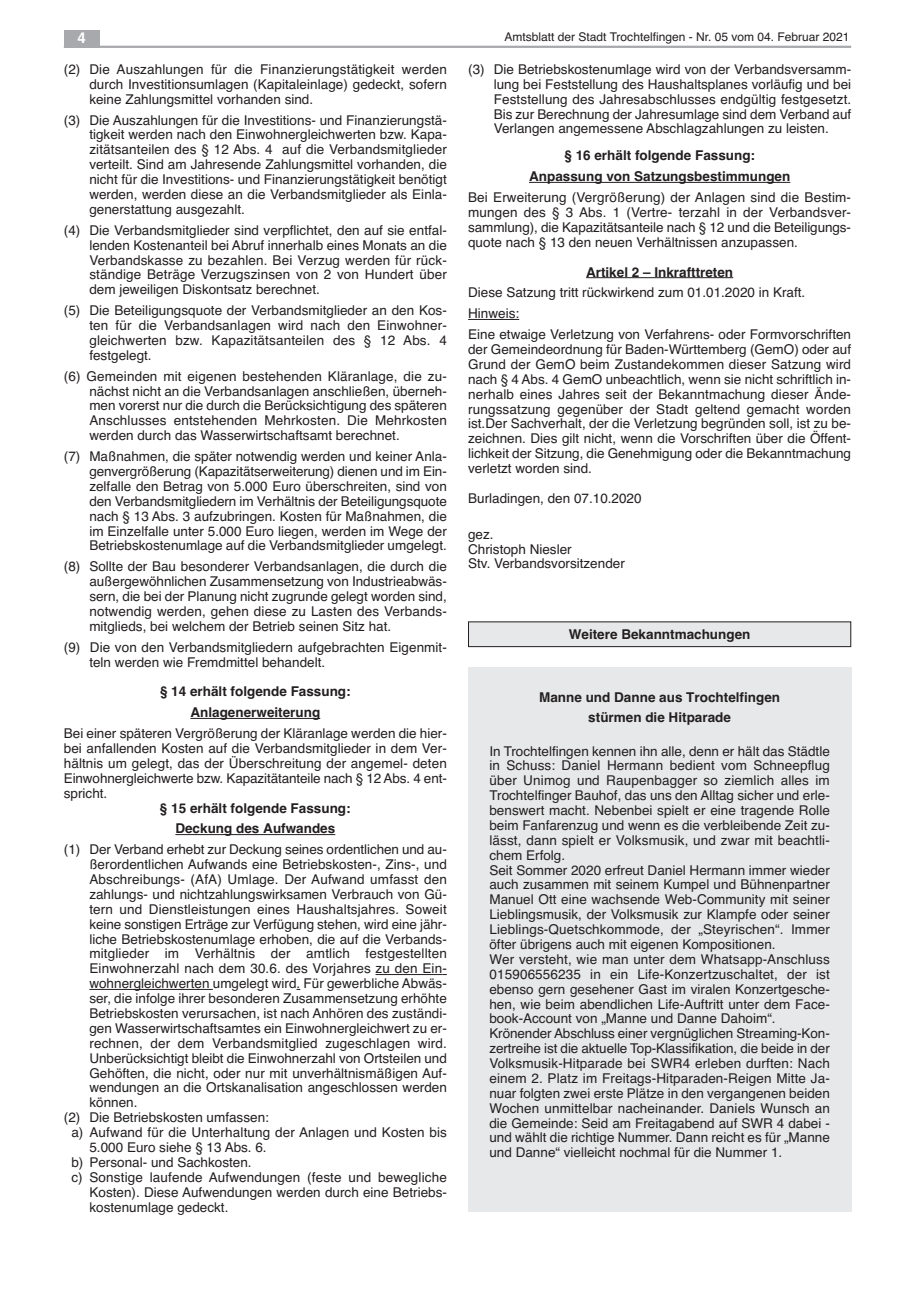
<style>
.page{position:relative;width:915px;height:1297px;background:#fff}
.page>*{position:absolute;margin:0;border:0;box-sizing:border-box;transform-origin:0 0}
.t1{font:700 15px "Helvetica";color:#fff}
.t2{font:13.5px/14.9px "Helvetica";color:#231f20;text-align:justify}
.t3{font:700 13.5px/20.9px "Helvetica";color:#231f20;text-align:center}
.t4{font:12px "Helvetica";color:#231f20}
</style>
<div class="page">
<div style="left:468px;top:668px;width:382px;height:544px;background:#e7e8e9"></div>
<hr style="left:190px;top:718px;width:130px;height:1px;background:#231f20">
<hr style="left:175px;top:834px;width:160px;height:1px;background:#231f20">
<hr style="left:375px;top:974px;width:67px;height:1px;background:#231f20">
<hr style="left:89px;top:989px;width:124px;height:1px;background:#231f20">
<hr style="left:529px;top:182px;width:261px;height:1px;background:#231f20">
<hr style="left:586px;top:277px;width:147px;height:1px;background:#231f20">
<hr style="left:468px;top:319px;width:51px;height:1px;background:#231f20">
<hr style="left:64px;top:46px;width:786px;height:2px;background:#a8a9ad">
<div style="left:64px;top:30px;width:35px;height:17px;background:#a8a9ad"></div>
<div style="left:468px;top:622px;width:382px;height:25px;background:#e7e8e9"></div>
<div style="left:468px;top:621px;width:382px;height:26px;border:1px solid #231f20"></div>
<p class="t1" style="left:77px;top:29px;width:10px">4</p>
<p class="t4" style="left:504px;top:30px;width:346px">Amtsblatt der Stadt Trochtelfingen - Nr. 05 vom 04. Februar 2021</p>
<p class="t2" style="left:89px;top:62px;width:359px;text-indent:-26px">(2) Die Auszahlungen für die Finanzierungstätigkeit werden durch Investitionsumlagen (Kapitaleinlage) gedeckt, sofern keine Zahlungsmittel vorhanden sind.</p>
<p class="t2" style="left:89px;top:112px;width:359px;text-indent:-26px">(3) Die Auszahlungen für die Investitions- und Finanzierungstä&shy;tigkeit werden nach den Einwohnergleichwerten bzw. Kapa&shy;zitätsanteilen des § 12 Abs. 4 auf die Verbandsmitglieder verteilt. Sind am Jahresende Zahlungsmittel vorhanden, die nicht für die Investitions- und Finanzierungstätigkeit benötigt werden, werden diese an die Verbandsmitglieder als Einla&shy;generstattung ausgezahlt.</p>
<p class="t2" style="left:89px;top:223px;width:359px;text-indent:-26px">(4) Die Verbandsmitglieder sind verpflichtet, den auf sie entfal&shy;lenden Kostenanteil bei Abruf innerhalb eines Monats an die Verbandskasse zu bezahlen. Bei Verzug werden für rück&shy;ständige Beträge Verzugszinsen von 2 von Hundert über dem jeweiligen Diskontsatz berechnet.</p>
<p class="t2" style="left:89px;top:303px;width:359px;text-indent:-26px">(5) Die Beteiligungsquote der Verbandsmitglieder an den Kos&shy;ten für die Verbandsanlagen wird nach den Einwohner&shy;gleichwerten bzw. Kapazitätsanteilen des § 12 Abs. 4 festgelegt.</p>
<p class="t2" style="left:89px;top:369px;width:359px;text-indent:-26px">(6) Gemeinden mit eigenen bestehenden Kläranlage, die zu&shy;nächst nicht an die Verbandsanlagen anschließen, überneh&shy;men vorerst nur die durch die Berücksichtigung des späteren Anschlusses entstehenden Mehrkosten. Die Mehrkosten werden durch das Wasserwirtschaftsamt berechnet.</p>
<p class="t2" style="left:89px;top:449px;width:359px;text-indent:-26px">(7) Maßnahmen, die später notwendig werden und keiner Anla&shy;genvergrößerung (Kapazitätserweiterung) dienen und im Ein&shy;zelfalle den Betrag von 5.000 Euro überschreiten, sind von den Verbandsmitgliedern im Verhältnis der Beteiligungsquote nach § 13 Abs. 3 aufzubringen. Kosten für Maßnahmen, die im Einzelfalle unter 5.000 Euro liegen, werden im Wege der Betriebskostenumlage auf die Verbandsmitglieder umgelegt.</p>
<p class="t2" style="left:89px;top:559px;width:359px;text-indent:-26px">(8) Sollte der Bau besonderer Verbandsanlagen, die durch die außergewöhnlichen Zusammensetzung von Industrieabwäs&shy;sern, die bei der Planung nicht zugrunde gelegt worden sind, notwendig werden, gehen diese zu Lasten des Verbands&shy;mitglieds, bei welchem der Betrieb seinen Sitz hat.</p>
<p class="t2" style="left:89px;top:640px;width:359px;text-indent:-26px">(9) Die von den Verbandsmitgliedern aufgebrachten Eigenmit&shy;teln werden wie Fremdmittel behandelt.</p>
<p class="t3" style="left:160px;top:681px;width:192px">§ 14 erhält folgende Fassung:<br>Anlagenerweiterung</p>
<p class="t2" style="left:64px;top:726px;width:384px">Bei einer späteren Vergrößerung der Kläranlage werden die hier&shy;bei anfallenden Kosten auf die Verbandsmitglieder in dem Ver&shy;hältnis um gelegt, das der Überschreitung der angemel- deten Einwohnergleichwerte bzw. Kapazitätanteile nach § 12 Abs. 4 ent&shy;spricht.</p>
<p class="t3" style="left:160px;top:797px;width:192px">§ 15 erhält folgende Fassung:<br>Deckung des Aufwandes</p>
<p class="t2" style="left:64px;top:842px;width:384px">(1) Der Verband erhebt zur Deckung seines ordentlichen und au-</p>
<p class="t2" style="left:89px;top:857px;width:359px">ßerordentlichen Aufwands eine Betriebskosten-, Zins-, und</p>
<p class="t2" style="left:89px;top:872px;width:359px">Abschreibungs- (AfA) Umlage. Der Aufwand umfasst den</p>
<p class="t2" style="left:89px;top:887px;width:359px">zahlungs- und nichtzahlungswirksamen Verbrauch von Gü-</p>
<p class="t2" style="left:89px;top:902px;width:359px">tern und Dienstleistungen eines Haushaltsjahres. Soweit</p>
<p class="t2" style="left:89px;top:917px;width:359px">keine sonstigen Erträge zur Verfügung stehen, wird eine jähr-</p>
<p class="t2" style="left:89px;top:931px;width:359px">liche Betriebskostenumlage erhoben, die auf die Verbands-</p>
<p class="t2" style="left:89px;top:946px;width:359px">mitglieder im Verhältnis der amtlich festgestellten</p>
<p class="t2" style="left:89px;top:961px;width:359px">Einwohnerzahl nach dem 30.6. des Vorjahres zu den Ein-</p>
<p class="t2" style="left:89px;top:976px;width:359px">wohnergleichwerten umgelegt wird. Für gewerbliche Abwäs-</p>
<p class="t2" style="left:89px;top:991px;width:359px">ser, die infolge ihrer besonderen Zusammensetzung erhöhte</p>
<p class="t2" style="left:89px;top:1006px;width:359px">Betriebskosten verursachen, ist nach Anhören des zuständi-</p>
<p class="t2" style="left:89px;top:1021px;width:359px">gen Wasserwirtschaftsamtes ein Einwohnergleichwert zu er-</p>
<p class="t2" style="left:89px;top:1036px;width:359px">rechnen, der dem Verbandsmitglied zugeschlagen wird.</p>
<p class="t2" style="left:89px;top:1050px;width:359px">Unberücksichtigt bleibt die Einwohnerzahl von Ortsteilen und</p>
<p class="t2" style="left:89px;top:1065px;width:359px">Gehöften, die nicht, oder nur mit unverhältnismäßigen Auf-</p>
<p class="t2" style="left:89px;top:1080px;width:359px">wendungen an die Ortskanalisation angeschlossen werden</p>
<p class="t2" style="left:89px;top:1095px;width:50px">können.</p>
<p class="t2" style="left:64px;top:1110px;width:206px">(2) Die Betriebskosten umfassen:</p>
<p class="t2" style="left:71px;top:1125px;width:377px">a) Aufwand für die Unterhaltung der Anlagen und Kosten bis</p>
<p class="t2" style="left:89px;top:1140px;width:179px">5.000 Euro siehe § 13 Abs. 6.</p>
<p class="t2" style="left:71px;top:1155px;width:182px">b) Personal- und Sachkosten.</p>
<p class="t2" style="left:71px;top:1170px;width:377px">c) Sonstige laufende Aufwendungen (feste und bewegliche</p>
<p class="t2" style="left:89px;top:1184px;width:359px">Kosten). Diese Aufwendungen werden durch eine Betriebs-</p>
<p class="t2" style="left:89px;top:1199px;width:140px">kostenumlage gedeckt.</p>
<p class="t2" style="left:493px;top:62px;width:359px;text-indent:-26px">(3) Die Betriebskostenumlage wird von der Verbandsversamm&shy;lung bei Feststellung des Haushaltsplanes vorläufig und bei Feststellung des Jahresabschlusses endgültig festgesetzt.<br>Bis zur Berechnung der Jahresumlage sind dem Verband auf Verlangen angemessene Abschlagzahlungen zu leisten.</p>
<p class="t3" style="left:529px;top:145px;width:263px">§ 16 erhält folgende Fassung:<br>Anpassung von Satzungsbestimmungen</p>
<p class="t2" style="left:468px;top:190px;width:384px">Bei Erweiterung (Vergrößerung) der Anlagen sind die Bestim&shy;mungen des § 3 Abs. 1 (Vertre- terzahl in der Verbandsver&shy;sammlung), die Kapazitätsanteile nach § 12 und die Beteiligungs&shy;quote nach § 13 den neuen Verhältnissen anzupassen.</p>
<p class="t3" style="left:586px;top:261px;width:149px">Artikel 2 – Inkrafttreten</p>
<p class="t2" style="left:468px;top:282px;width:384px;line-height:20.9px;text-align:left">Diese Satzung tritt rückwirkend zum 01.01.2020 in Kraft.<br>Hinweis:<br>Eine etwaige Verletzung von Verfahrens- oder Formvorschriften</p>
<p class="t2" style="left:468px;top:342px;width:384px">der Gemeindeordnung für Baden-Württemberg (GemO) oder auf Grund der GemO beim Zustandekommen dieser Satzung wird nach § 4 Abs. 4 GemO unbeachtlich, wenn sie nicht schriftlich in&shy;nerhalb eines Jahres seit der Bekanntmachung dieser Ände&shy;rungssatzung gegenüber der Stadt geltend gemacht worden ist.Der Sachverhalt, der die Verletzung begründen soll, ist zu be&shy;zeichnen. Dies gilt nicht, wenn die Vorschriften über die Öffent&shy;lichkeit der Sitzung, die Genehmigung oder die Bekanntmachung verletzt worden sind.</p>
<p class="t2" style="left:468px;top:491px;width:175px">Burladingen, den 07.10.2020</p>
<p class="t2" style="left:468px;top:527px;width:158px;text-align:left">gez.<br>Christoph Niesler<br>Stv. Verbandsvorsitzender</p>
<p class="t3" style="left:568px;top:624px;width:183px">Weitere Bekanntmachungen</p>
<p class="t3" style="left:539px;top:688px;width:242px;line-height:19.2px">Manne und Danne aus Trochtelfingen stürmen die Hitparade</p>
<p class="t2" style="left:489px;top:743px;width:342px;text-align:left">In Trochtelfingen kennen ihn alle, denn er hält das Städtle in Schuss: Daniel Hermann bedient vom Schneepflug über Unimog und Raupenbagger so ziemlich alles im Trochtelfinger Bauhof, das uns den Alltag sicher und erle&shy;benswert macht. Nebenbei spielt er eine tragende Rolle beim Fanfarenzug und wenn es die verbleibende Zeit zu&shy;lässt, dann spielt er Volksmusik, und zwar mit beachtli&shy;chem Erfolg.<br>Seit Sommer 2020 erfreut Daniel Hermann immer wieder auch zusammen mit seinem Kumpel und Bühnenpartner Manuel Ott eine wachsende Web-Community mit seiner Lieblingsmusik, der Volksmusik zur Klampfe oder seiner Lieblings-Quetschkommode, der „Steyrischen“. Immer öfter übrigens auch mit eigenen Kompositionen.<br>Wer versteht, wie man unter dem Whatsapp-Anschluss 015906556235 in ein Life-Konzertzuschaltet, der ist ebenso gern gesehener Gast im viralen Konzertgesche&shy;hen, wie beim abendlichen Life-Auftritt unter dem Face&shy;book-Account von „Manne und Danne Dahoim“.<br>Krönender Abschluss einer vergnüglichen Streaming-Kon&shy;zertreihe ist die aktuelle Top-Klassifikation, die beide in der Volksmusik-Hitparade bei SWR4 erleben durften: Nach einem 2. Platz im Freitags-Hitparaden-Reigen Mitte Ja&shy;nuar folgten zwei erste Plätze in den vergangenen beiden Wochen unmittelbar nacheinander. Daniels Wunsch an die Gemeinde: Seid am Freitagabend auf SWR 4 dabei - und wählt die richtige Nummer. Dann reicht es für „Manne und Danne“ vielleicht nochmal für die Nummer 1.</p>
</div>
